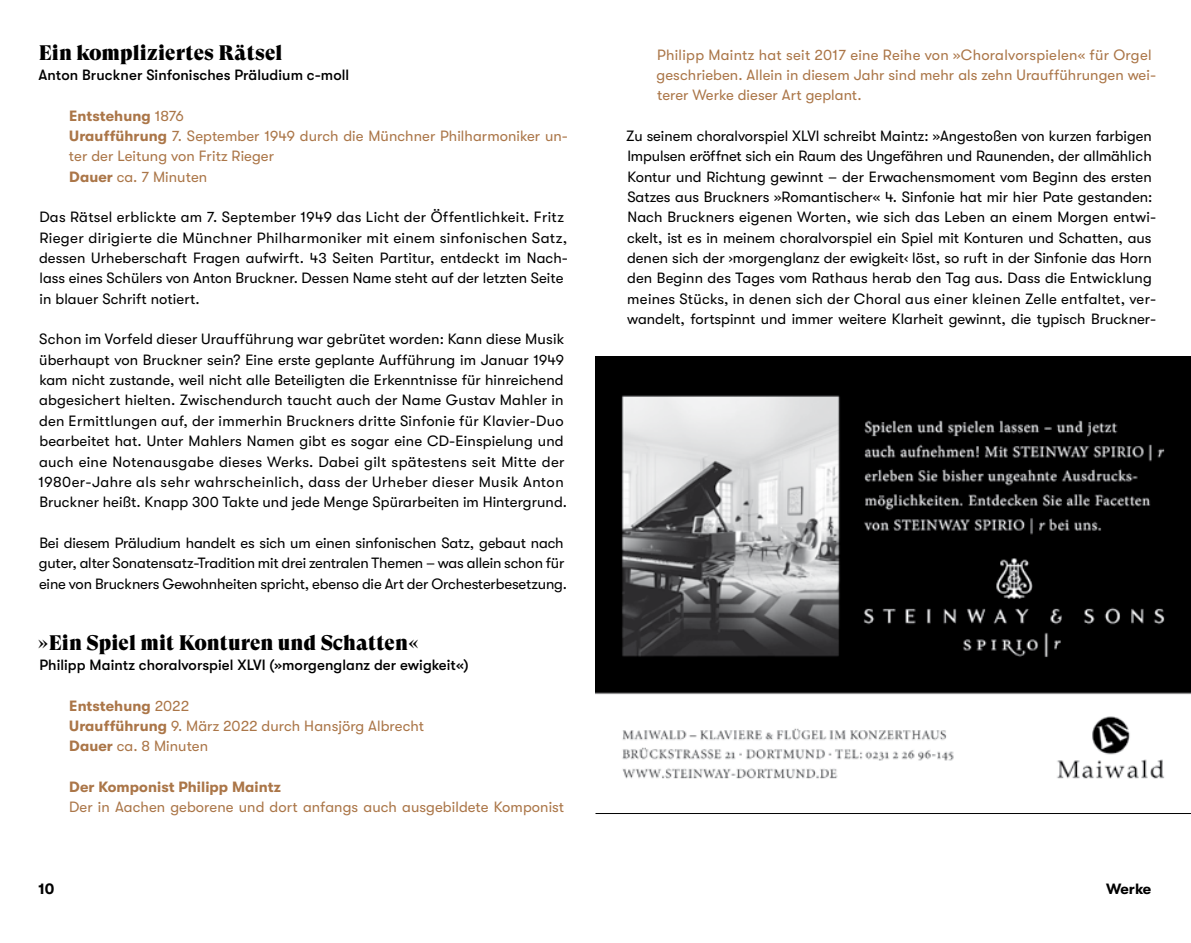
<style>
.page{position:relative;width:1191px;height:943px;background:#fff}
.page>*{position:absolute;margin:0;border:0;box-sizing:border-box;transform-origin:0 0}
.t1{font:21px "GT Super Display Super";letter-spacing:.005em;color:#000}
.t2{font:14.88px/20.3px "GT Walsheim";letter-spacing:.005em;color:#000}
.t3{font:14.88px/20.3px "GT Walsheim";letter-spacing:.005em;color:#ab7648}
.t4{font:500 14.88px "GT Walsheim";letter-spacing:.005em;color:#000}
.t5{font:700 14.88px "GT Walsheim";letter-spacing:.005em;color:#ab7648}
.t6{font:700 14.88px "GT Walsheim";letter-spacing:.005em;color:#000}
.s1{font-weight:700}
</style>
<div class="page">
<img style="left:595px;top:356px;width:596px;height:423px">
<hr style="left:595px;top:813px;width:596px;height:1px;background:#000">
<hr style="left:595px;top:357px;width:596px;height:1px;background:#000">
<h1 class="t1" style="left:39px;top:41px;width:245px">Ein kompliziertes Rätsel</h1>
<p class="t4" style="left:39px;top:66px;width:312px">Anton Bruckner Sinfonisches Präludium c-moll</p>
<p class="t3" style="left:69px;top:105px;width:500px"><span class="s1">Entstehung</span> 1876<br><span class="s1">Uraufführung</span> 7. September 1949 durch die Münchner Philharmoniker un&shy;ter der Leitung von Fritz Rieger<br><span class="s1">Dauer</span> ca. 7 Minuten</p>
<p class="t2" style="left:39px;top:207px;width:530px">Das Rätsel erblickte am 7. September 1949 das Licht der Öffentlichkeit. Fritz Rieger dirigierte die Münchner Philharmoniker mit einem sinfonischen Satz, dessen Urheberschaft Fragen aufwirft. 43 Seiten Partitur, entdeckt im Nach&shy;lass eines Schülers von Anton Bruckner. Dessen Name steht auf der letzten Seite in blauer Schrift notiert.</p>
<p class="t2" style="left:39px;top:329px;width:530px">Schon im Vorfeld dieser Uraufführung war gebrütet worden: Kann diese Musik überhaupt von Bruckner sein? Eine erste geplante Aufführung im Januar 1949 kam nicht zustande, weil nicht alle Beteiligten die Erkenntnisse für hinreichend abgesichert hielten. Zwischendurch taucht auch der Name Gustav Mahler in den Ermittlungen auf, der immerhin Bruckners dritte Sinfonie für Klavier-Duo bearbeitet hat. Unter Mahlers Namen gibt es sogar eine CD-Einspielung und auch eine Notenausgabe dieses Werks. Dabei gilt spätestens seit Mitte der 1980er-Jahre als sehr wahrscheinlich, dass der Urheber dieser Musik Anton Bruckner heißt. Knapp 300 Takte und jede Menge Spürarbeiten im Hintergrund.</p>
<p class="t2" style="left:39px;top:533px;width:530px">Bei diesem Präludium handelt es sich um einen sinfonischen Satz, gebaut nach guter, alter Sonatensatz-Tradition mit drei zentralen Themen – was allein schon für eine von Bruckners Gewohnheiten spricht, ebenso die Art der Orchesterbesetzung.</p>
<h1 class="t1" style="left:38px;top:631px;width:382px">»Ein Spiel mit Konturen und Schatten«</h1>
<p class="t4" style="left:39px;top:656px;width:431px">Philipp Maintz choralvorspiel XLVI (»morgenglanz der ewigkeit«)</p>
<p class="t3" style="left:69px;top:695px;width:356px"><span class="s1">Entstehung</span> 2022<br><span class="s1">Uraufführung</span> 9. März 2022 durch Hansjörg Albrecht<br><span class="s1">Dauer</span> ca. 8 Minuten</p>
<p class="t5" style="left:69px;top:778px;width:213px">Der Komponist Philipp Maintz</p>
<p class="t3" style="left:69px;top:797px;width:496px">Der in Aachen geborene und dort anfangs auch ausgebildete Komponist</p>
<p class="t3" style="left:656px;top:44px;width:501px">Philipp Maintz hat seit 2017 eine Reihe von »Choralvorspielen« für Orgel geschrieben. Allein in diesem Jahr sind mehr als zehn Uraufführungen wei&shy;terer Werke dieser Art geplant.</p>
<p class="t2" style="left:626px;top:126px;width:531px">Zu seinem choralvorspiel XLVI schreibt Maintz: »Angestoßen von kurzen farbigen Impulsen eröffnet sich ein Raum des Ungefähren und Raunenden, der allmählich Kontur und Richtung gewinnt – der Erwachensmoment vom Beginn des ersten Satzes aus Bruckners »Romantischer« 4. Sinfonie hat mir hier Pate gestanden:<br>Nach Bruckners eigenen Worten, wie sich das Leben an einem Morgen entwi&shy;ckelt, ist es in meinem choralvorspiel ein Spiel mit Konturen und Schatten, aus denen sich der ›morgenglanz der ewigkeit‹ löst, so ruft in der Sinfonie das Horn den Beginn des Tages vom Rathaus herab den Tag aus. Dass die Entwicklung meines Stücks, in denen sich der Choral aus einer kleinen Zelle entfaltet, ver&shy;wandelt, fortspinnt und immer weitere Klarheit gewinnt, die typisch Bruckner-</p>
<p class="t6" style="left:38px;top:880px;width:17px">10</p>
<p class="t6" style="left:1106px;top:880px;width:47px">Werke</p>
</div>
